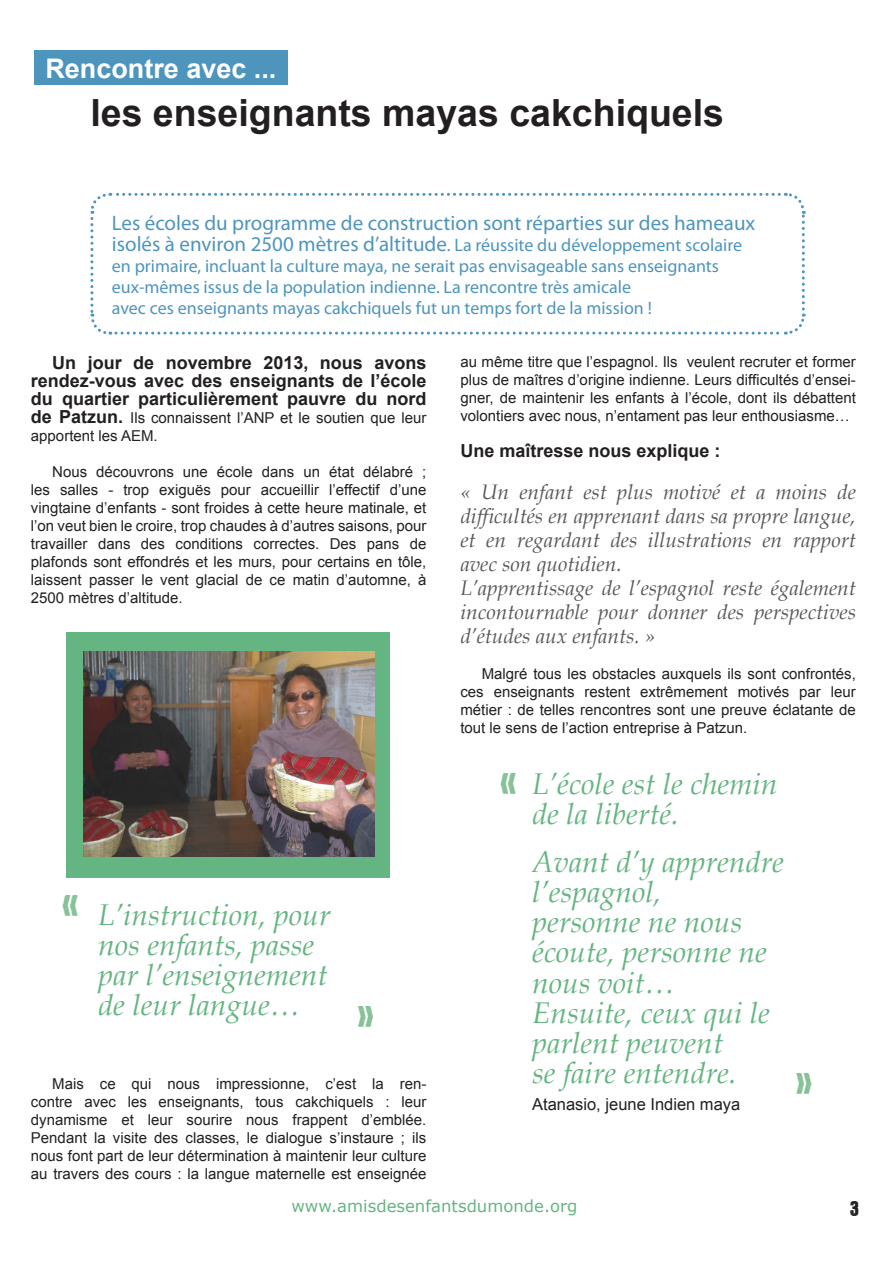
<style>
.page{position:relative;width:893px;height:1263px;background:#fff}
.page>*{position:absolute;margin:0;border:0;box-sizing:border-box;transform-origin:0 0}
.t1{font:45px "Victor";color:#85c196}
.t2{font:700 37.5px "Arial";color:#231f20}
.t3{font:italic 30px/30px "Book Antiqua";color:#65b582}
.t4{font:700 27px "Arial";color:#fff}
.t5{font:22.5px "Victor";color:#231f20}
.t6{font:italic 21px/24px "Book Antiqua";color:#57585a;text-align:justify}
.t7{font:21px/21px "Myriad Pro";color:#4e95bd}
.t8{font:18px/21px "Myriad Pro";color:#4e95bd}
.t9{font:700 18px/18px "Arial";color:#231f20;text-align:justify}
.t10{font:16.5px "Verdana";color:#65b582}
.t11{font:16.5px "Arial";color:#231f20}
.t12{font:15px/18px "Arial";color:#231f20;text-align:justify}
.s1{font-size:18px}
.s2{font-weight:700;font-size:18px}
</style>
<div class="page">
<div style="left:34px;top:51px;width:254px;height:34px;background:#4e95bd"></div>
<svg style="left:90px;top:192px;width:716px;height:143px"></svg>
<div style="left:66px;top:633px;width:323px;height:245px;background:#65b582"></div>
<img style="left:83px;top:651px;width:291px;height:206px">
<p class="t4" style="left:45px;top:50px;width:233px">Rencontre avec ...</p>
<p class="t2" style="left:90px;top:88px;width:635px">les enseignants mayas cakchiquels</p>
<p class="t7" style="left:112px;top:212px;width:645px">Les écoles du programme de construction sont réparties sur des hameaux isolés à environ 2500 mètres d’altitude<span class="s1">. La réussite du développement scolaire</span></p>
<p class="t8" style="left:112px;top:256px;width:609px">en primaire, incluant la culture maya, ne serait pas envisageable sans enseignants eux-mêmes issus de la population indienne. La rencontre très amicale<br>avec ces enseignants mayas cakchiquels fut un temps fort de la mission !</p>
<p class="t9" style="left:31px;top:354px;width:397px;text-indent:21px">Un jour de novembre 2013, nous avons rendez-vous avec des enseignants de l’école du quartier particulièrement pauvre du nord</p>
<p class="t12" style="left:31px;top:409px;width:397px"><span class="s2">de Patzun.</span> Ils connaissent l’ANP et le soutien que leur apportent les AEM.</p>
<p class="t12" style="left:31px;top:463px;width:397px;text-indent:21px">Nous découvrons une école dans un état délabré ; les salles - trop exiguës pour accueillir l’effectif d’une vingtaine d’enfants - sont froides à cette heure matinale, et l’on veut bien le croire, trop chaudes à d’autres saisons, pour travailler dans des conditions correctes. Des pans de plafonds sont effondrés et les murs, pour certains en tôle, laissent passer le vent glacial de ce matin d’automne, à 2500 mètres d’altitude.</p>
<p class="t1" style="left:62px;top:881px;width:19px">«</p>
<p class="t3" style="left:98px;top:899px;width:234px">L’instruction, pour nos enfants, passe par l’enseignement de leur langue…</p>
<p class="t12" style="left:31px;top:1075px;width:397px;text-indent:21px">Mais ce qui nous impressionne, c’est la ren&shy;contre avec les enseignants, tous cakchiquels : leur dynamisme et leur sourire nous frappent d’emblée.<br>Pendant la visite des classes, le dialogue s’instaure ; ils nous font part de leur détermination à maintenir leur culture au travers des cours : la langue maternelle est enseignée</p>
<p class="t12" style="left:460px;top:353px;width:397px">au même titre que l’espagnol. Ils veulent recruter et former plus de maîtres d’origine indienne. Leurs difficultés d’ensei&shy;gner, de maintenir les enfants à l’école, dont ils débattent volontiers avec nous, n’entament pas leur enthousiasme…</p>
<p class="t9" style="left:460px;top:442px;width:262px">Une maîtresse nous explique :</p>
<p class="t6" style="left:460px;top:479px;width:397px">« Un enfant est plus motivé et a moins de difficultés en apprenant dans sa propre langue, et en regardant des illustrations en rapport avec son quotidien.</p>
<p class="t6" style="left:460px;top:575px;width:397px">L’apprentissage de l’espagnol reste également incontournable pour donner des perspectives d’études aux enfants. »</p>
<p class="t12" style="left:460px;top:665px;width:397px;text-indent:21px">Malgré tous les obstacles auxquels ils sont confrontés, ces enseignants restent extrêmement motivés par leur métier : de telles rencontres sont une preuve éclatante de tout le sens de l’action entreprise à Patzun.</p>
<p class="t1" style="left:500px;top:759px;width:19px">«</p>
<p class="t3" style="left:532px;top:768px;width:247px">L’école est le chemin de la liberté.</p>
<p class="t3" style="left:532px;top:846px;width:253px">Avant d’y apprendre l’espagnol,</p>
<p class="t3" style="left:532px;top:906px;width:236px">personne ne nous écoute, personne ne nous voit…</p>
<p class="t3" style="left:532px;top:996px;width:239px">Ensuite, ceux qui le parlent peuvent</p>
<p class="t3" style="left:532px;top:1056px;width:206px">se faire entendre.</p>
<p class="t11" style="left:532px;top:1093px;width:210px">Atanasio, jeune Indien maya</p>
<p class="t10" style="left:291px;top:1194px;width:287px">www.amisdesenfantsdumonde.org</p>
<p class="t5" style="left:850px;top:1197px;width:11px">3</p>
</div>
